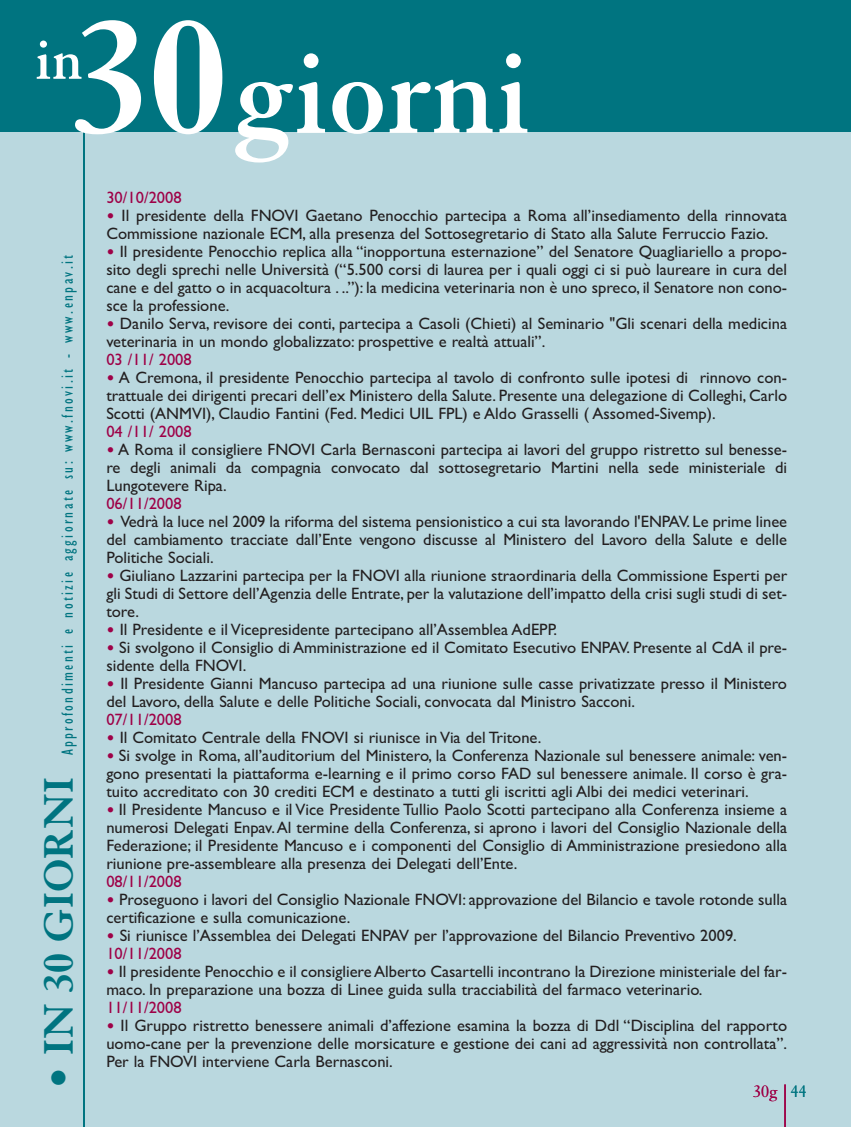
<style>
.page{position:relative;width:851px;height:1127px;background:#fff}
.page>*{position:absolute;margin:0;border:0;box-sizing:border-box;transform-origin:0 0}
.t1{font:700 125.4px "Granjon";color:#fff}
.t2{font:700 60.3px "Granjon";color:#fff}
.t3{font:700 45px "Granjon";color:#007480}
.t4{font:18px "Granjon";color:#9e0147}
.t5{font:16.5px/18px "Gill Sans";color:#231f20;text-align:justify}
.t6{font:16.5px "Gill Sans";color:#9e0147}
.t7{font:condensed 16.5px "Gill Sans";letter-spacing:.145em;color:#007480}
.s1{font-size:175.5px}
.s2{font-family:"Granjon";color:#9e0147}
.s3{color:#9e0147}
.s4{color:#007480}
</style>
<div class="page">
<div style="left:0;top:0;width:850px;height:1127px;background:#bad8df"></div>
<div style="left:0;top:0;width:850px;height:132px;background:#007480"></div>
<hr style="left:84px;top:128px;width:1px;height:999px;background:#007480">
<hr style="left:784px;top:1084px;width:1px;height:43px;background:#9e0147">
<h1 class="t1" style="left:71px;top:48px;width:461px"><span class="s1">30</span>giorni</h1>
<h2 class="t2" style="left:35px;top:38px;width:50px">in</h2>
<p class="t7" style="left:61px;top:755px;width:502px;rotate:-90deg">Approfondimenti e notizie aggiornate su: www.fnovi.it - www.enpav.it</p>
<h3 class="t3" style="left:43px;top:1089px;width:313px;rotate:-90deg">• IN 30 GIORNI</h3>
<p class="t6" style="left:106px;top:187px;width:77px">30/10/2008</p>
<p class="t5" style="left:106px;top:206px;width:682px"><span class="s2">•</span> Il presidente della FNOVI Gaetano Penocchio partecipa a Roma all’insediamento della rinnovata<br>Commissione nazionale ECM, alla presenza del Sottosegretario di Stato alla Salute Ferruccio Fazio.</p>
<p class="t5" style="left:106px;top:242px;width:682px"><span class="s2">•</span> Il presidente Penocchio replica alla “inopportuna esternazione” del Senatore Quagliariello a propo&shy;sito degli sprechi nelle Università (“5.500 corsi di laurea per i quali oggi ci si può laureare in cura del cane e del gatto o in acquacoltura . ..”): la medicina veterinaria non è uno spreco, il Senatore non cono&shy;sce la professione.</p>
<p class="t5" style="left:106px;top:314px;width:682px"><span class="s2">•</span> Danilo Serva, revisore dei conti, partecipa a Casoli (Chieti) al Seminario "Gli scenari della medicina veterinaria in un mondo globalizzato: prospettive e realtà attuali”.</p>
<p class="t6" style="left:106px;top:349px;width:87px">03 /11/ 2008</p>
<p class="t5" style="left:106px;top:368px;width:682px"><span class="s2">•</span> A Cremona, il presidente Penocchio partecipa al tavolo di confronto sulle ipotesi di rinnovo con&shy;trattuale dei dirigenti precari dell’ex Ministero della Salute. Presente una delegazione di Colleghi, Carlo Scotti (ANMVI), Claudio Fantini (Fed. Medici UIL FPL) e Aldo Grasselli ( Assomed-Sivemp).</p>
<p class="t6" style="left:106px;top:421px;width:87px">04 /11/ 2008</p>
<p class="t5" style="left:106px;top:440px;width:682px"><span class="s2">•</span> A Roma il consigliere FNOVI Carla Bernasconi partecipa ai lavori del gruppo ristretto sul benesse&shy;re degli animali da compagnia convocato dal sottosegretario Martini nella sede ministeriale di Lungotevere Ripa.</p>
<p class="t6" style="left:106px;top:493px;width:77px">06/11/2008</p>
<p class="t5" style="left:106px;top:512px;width:682px"><span class="s2">•</span> Vedrà la luce nel 2009 la riforma del sistema pensionistico a cui sta lavorando l'ENPAV. Le prime linee del cambiamento tracciate dall’Ente vengono discusse al Ministero del Lavoro della Salute e delle Politiche Sociali.</p>
<p class="t5" style="left:106px;top:566px;width:682px"><span class="s2">•</span> Giuliano Lazzarini partecipa per la FNOVI alla riunione straordinaria della Commissione Esperti per gli Studi di Settore dell’Agenzia delle Entrate, per la valutazione dell’impatto della crisi sugli studi di set&shy;tore.</p>
<p class="t5" style="left:106px;top:620px;width:452px"><span class="s2">•</span> Il Presidente e il Vicepresidente partecipano all’Assemblea AdEPP.</p>
<p class="t5" style="left:106px;top:638px;width:682px"><span class="s2">•</span> Si svolgono il Consiglio di Amministrazione ed il Comitato Esecutivo ENPAV. Presente al CdA il pre&shy;sidente della FNOVI.</p>
<p class="t5" style="left:106px;top:674px;width:682px"><span class="s2">•</span> Il Presidente Gianni Mancuso partecipa ad una riunione sulle casse privatizzate presso il Ministero del Lavoro, della Salute e delle Politiche Sociali, convocata dal Ministro Sacconi.</p>
<p class="t6" style="left:106px;top:709px;width:77px">07/11/2008</p>
<p class="t5" style="left:106px;top:728px;width:436px"><span class="s2">•</span> Il Comitato Centrale della FNOVI si riunisce in Via del Tritone.</p>
<p class="t5" style="left:106px;top:746px;width:682px"><span class="s2">•</span> Si svolge in Roma, all’auditorium del Ministero, la Conferenza Nazionale sul benessere animale: ven&shy;gono presentati la piattaforma e-learning e il primo corso FAD sul benessere animale. Il corso è gra&shy;tuito accreditato con 30 crediti ECM e destinato a tutti gli iscritti agli Albi dei medici veterinari.</p>
<p class="t5" style="left:106px;top:800px;width:682px"><span class="s2">•</span> Il Presidente Mancuso e il Vice Presidente Tullio Paolo Scotti partecipano alla Conferenza insieme a numerosi Delegati Enpav.Al termine della Conferenza, si aprono i lavori del Consiglio Nazionale della Federazione; il Presidente Mancuso e i componenti del Consiglio di Amministrazione presiedono alla riunione pre-assembleare alla presenza dei Delegati dell’Ente.</p>
<p class="t6" style="left:106px;top:871px;width:77px">08/11/2008</p>
<p class="t5" style="left:106px;top:890px;width:682px"><span class="s2">•</span> Proseguono i lavori del Consiglio Nazionale FNOVI: approvazione del Bilancio e tavole rotonde sulla certificazione e sulla comunicazione.</p>
<p class="t5" style="left:106px;top:926px;width:632px"><span class="s2">•</span> Si riunisce l’Assemblea dei Delegati ENPAV per l’approvazione del Bilancio Preventivo 2009.<br><span class="s3">10/11/2008</span></p>
<p class="t5" style="left:106px;top:962px;width:682px"><span class="s2">•</span> Il presidente Penocchio e il consigliere Alberto Casartelli incontrano la Direzione ministeriale del far&shy;maco. In preparazione una bozza di Linee guida sulla tracciabilità del farmaco veterinario.</p>
<p class="t6" style="left:106px;top:997px;width:77px">11/11/2008</p>
<p class="t5" style="left:106px;top:1016px;width:682px"><span class="s2">•</span> Il Gruppo ristretto benessere animali d’affezione esamina la bozza di Ddl “Disciplina del rapporto uomo-cane per la prevenzione delle morsicature e gestione dei cani ad aggressività non controllata”.<br>Per la FNOVI interviene Carla Bernasconi.</p>
<p class="t4" style="left:753px;top:1084px;width:55px">30g <span class="s4">44</span></p>
</div>
